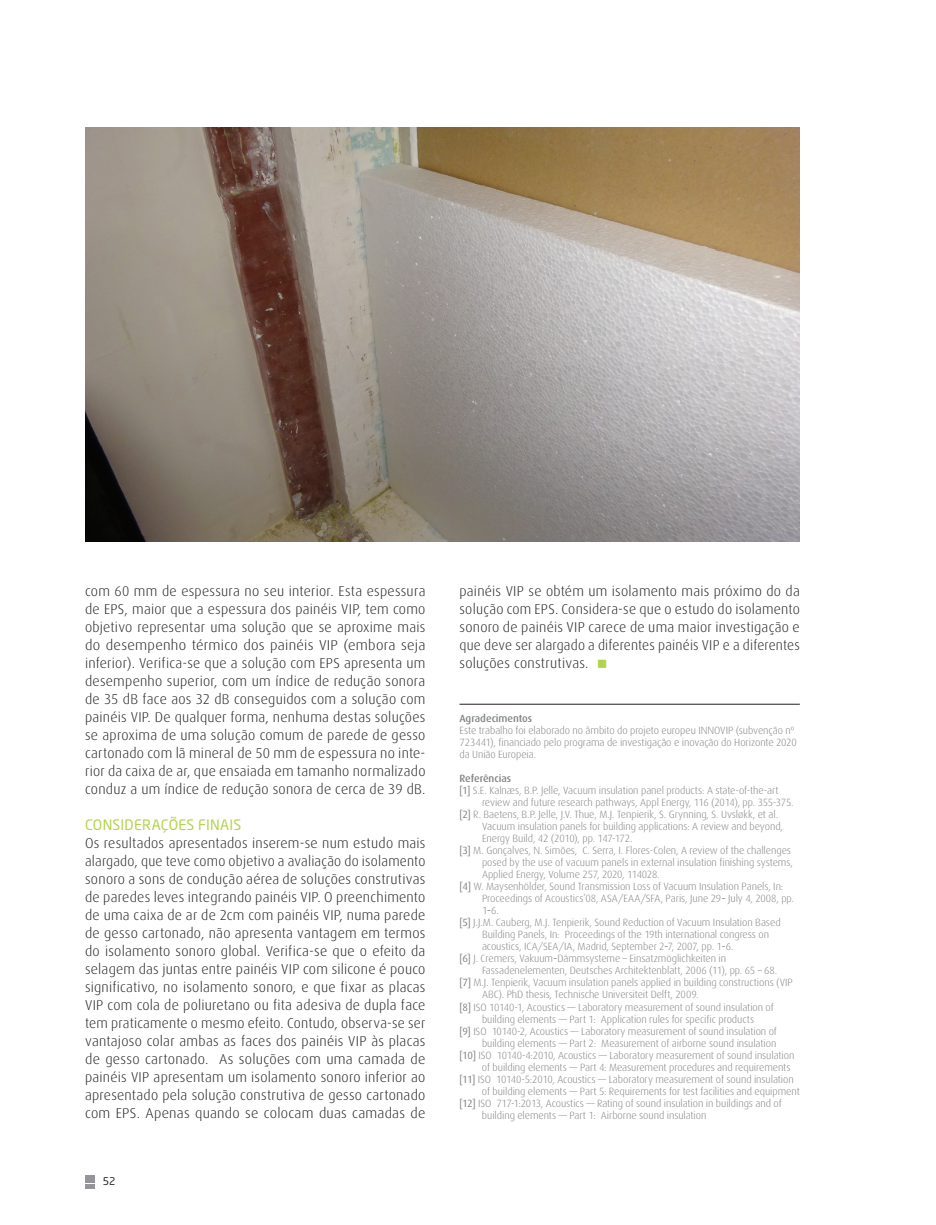
<style>
.page{position:relative;width:936px;height:1225px;background:#fff}
.page>*{position:absolute;margin:0;border:0;box-sizing:border-box;transform-origin:0 0}
.t1{font:300 14.25px/18px "Dax";letter-spacing:.02em;color:#231f20;text-align:justify}
.t2{font:300 10.5px/12px "Dax";letter-spacing:-.005em;color:#808285}
.t3{font:500 10.5px "Dax";letter-spacing:-.01em;color:#808285}
.t4{font:10.5px "Neo Sans Std";color:#231f20}
.s1{font-family:"Neo Sans Std";font-weight:400;color:#b3d34b}
.s2{font-family:"Dax Light Expert";font-weight:400;color:#b3d34b}
.s3{font-weight:500}
.s4{font-weight:400}
.s5{font-family:"Shobhika";font-weight:400}
</style>
<div class="page">
<svg style="left:85px;top:1175px;width:9px;height:13px"></svg>
<hr style="left:459px;top:704px;width:340px;height:1px;background:#231f20">
<img style="left:85px;top:128px;width:714px;height:414px">
<p class="t1" style="left:85px;top:582px;width:342px">com 60 mm de espessura no seu interior. Esta espessura de EPS, maior que a espessura dos painéis VIP, tem como objetivo representar uma solução que se aproxime mais do desempenho térmico dos painéis VIP (embora seja inferior). Verifica-se que a solução com EPS apresenta um desempenho superior, com um índice de redução sonora de 35 dB face aos 32 dB conseguidos com a solução com painéis VIP. De qualquer forma, nenhuma destas soluções se aproxima de uma solução comum de parede de gesso cartonado com lã mineral de 50 mm de espessura no inte&shy;rior da caixa de ar, que ensaiada em tamanho normalizado conduz a um índice de redução sonora de cerca de 39 dB.</p>
<p class="t1" style="left:85px;top:816px;width:342px;text-align:left"><span class="s1">CONSIDERAÇÕES FINAIS<br></span>Os resultados apresentados inserem-se num estudo mais alargado, que teve como objetivo a avaliação do isolamento sonoro a sons de condução aérea de soluções construtivas de paredes leves integrando painéis VIP. O preenchimento de uma caixa de ar de 2cm com painéis VIP, numa parede de gesso cartonado, não apresenta vantagem em termos do isolamento sonoro global. Verifica-se que o efeito da selagem das juntas entre painéis VIP com silicone é pouco significativo, no isolamento sonoro, e que fixar as placas VIP com cola de poliuretano ou fita adesiva de dupla face tem praticamente o mesmo efeito. Contudo, observa-se ser vantajoso colar ambas as faces dos painéis VIP às placas de gesso cartonado. As soluções com uma camada de painéis VIP apresentam um isolamento sonoro inferior ao apresentado pela solução construtiva de gesso cartonado com EPS. Apenas quando se colocam duas camadas de</p>
<p class="t4" style="left:103px;top:1174px;width:14px">52</p>
<p class="t1" style="left:459px;top:582px;width:342px">painéis VIP se obtém um isolamento mais próximo do da solução com EPS. Considera-se que o estudo do isolamento sonoro de painéis VIP carece de uma maior investigação e que deve ser alargado a diferentes painéis VIP e a diferentes soluções construtivas. <span class="s2">g</span></p>
<p class="t2" style="left:459px;top:713px;width:339px"><span class="s3">Agradecimentos<br></span>Este trabalho foi elaborado no âmbito do projeto europeu INNOVIP (subvenção nº 723441), financiado pelo programa de investigação e inovação do Horizonte 2020 da União Europeia.</p>
<p class="t3" style="left:459px;top:773px;width:53px">Referências</p>
<p class="t2" style="left:459px;top:785px;width:320px"><span class="s4">[1]</span> S.E. Kalnæs, B.P. Jelle, Vacuum insulation panel products: A state-of-the-art</p>
<p class="t2" style="left:482px;top:797px;width:313px">review and future research pathways, Appl Energy, 116 (2014), pp. 355-375.</p>
<p class="t2" style="left:459px;top:809px;width:320px"><span class="s4">[2]</span> R. Baetens, B.P. Jelle, J.V. Thue, M.J. Tenpierik, S. Grynning, S. Uvsløkk, et al.</p>
<p class="t2" style="left:482px;top:821px;width:302px">Vacuum insulation panels for building applications: A review and beyond,</p>
<p class="t2" style="left:482px;top:833px;width:152px">Energy Build, 42 (2010), pp. 147-172.</p>
<p class="t2" style="left:459px;top:845px;width:333px"><span class="s4">[3]</span> M. Gonçalves, N. Simões, C. Serra, I. Flores-Colen, A review of the challenges</p>
<p class="t2" style="left:482px;top:857px;width:312px">posed by the use of vacuum panels in external insulation finishing systems,</p>
<p class="t2" style="left:482px;top:869px;width:179px">Applied Energy, Volume 257, 2020, 114028.</p>
<p class="t2" style="left:459px;top:881px;width:325px"><span class="s4">[4]</span> W. Maysenhölder, Sound Transmission Loss of Vacuum Insulation Panels, In:</p>
<p class="t2" style="left:482px;top:893px;width:313px">Proceedings of Acoustics’08, ASA/EAA/SFA, Paris, June 29<span class="s5">‐</span> July 4, 2008, pp.</p>
<p class="t2" style="left:482px;top:905px;width:18px">1<span class="s5">‐</span>6.</p>
<p class="t2" style="left:459px;top:917px;width:322px"><span class="s4">[5]</span> J.J.M. Cauberg, M.J. Tenpierik, Sound Reduction of Vacuum Insulation Based</p>
<p class="t2" style="left:482px;top:929px;width:288px">Building Panels, In: Proceedings of the 19th international congress on</p>
<p class="t2" style="left:482px;top:941px;width:253px">acoustics, ICA/SEA/IA, Madrid, September 2<span class="s5">‐</span>7, 2007, pp. 1<span class="s5">‐</span>6.</p>
<p class="t2" style="left:459px;top:953px;width:268px"><span class="s4">[6]</span> J. Cremers, Vakuum<span class="s5">‐</span>Dämmsysteme – Einsatzmöglichkeiten in</p>
<p class="t2" style="left:482px;top:965px;width:297px">Fassadenelementen, Deutsches Architektenblatt, 2006 (11), pp. 65 – 68.</p>
<p class="t2" style="left:459px;top:977px;width:335px"><span class="s4">[7]</span> M.J. Tenpierik, Vacuum insulation panels applied in building constructions (VIP</p>
<p class="t2" style="left:482px;top:989px;width:218px">ABC). PhD thesis, Technische Universiteit Delft, 2009.</p>
<p class="t2" style="left:459px;top:1001px;width:316px"><span class="s4">[8]</span> ISO 10140-1, Acoustics — Laboratory measurement of sound insulation of</p>
<p class="t2" style="left:482px;top:1013px;width:274px">building elements — Part 1: Application rules for specific products</p>
<p class="t2" style="left:459px;top:1025px;width:319px"><span class="s4">[9]</span> ISO 10140-2, Acoustics — Laboratory measurement of sound insulation of</p>
<p class="t2" style="left:482px;top:1037px;width:296px">building elements — Part 2: Measurement of airborne sound insulation</p>
<p class="t2" style="left:459px;top:1049px;width:336px"><span class="s4">[10]</span> ISO 10140-4:2010, Acoustics — Laboratory measurement of sound insulation</p>
<p class="t2" style="left:482px;top:1061px;width:310px">of building elements — Part 4: Measurement procedures and requirements</p>
<p class="t2" style="left:459px;top:1073px;width:336px"><span class="s4">[11]</span> ISO 10140-5:2010, Acoustics — Laboratory measurement of sound insulation</p>
<p class="t2" style="left:482px;top:1085px;width:319px">of building elements — Part 5: Requirements for test facilities and equipment</p>
<p class="t2" style="left:459px;top:1097px;width:324px"><span class="s4">[12]</span> ISO 717-1:2013, Acoustics — Rating of sound insulation in buildings and of</p>
<p class="t2" style="left:482px;top:1109px;width:226px">building elements — Part 1: Airborne sound insulation</p>
</div>
